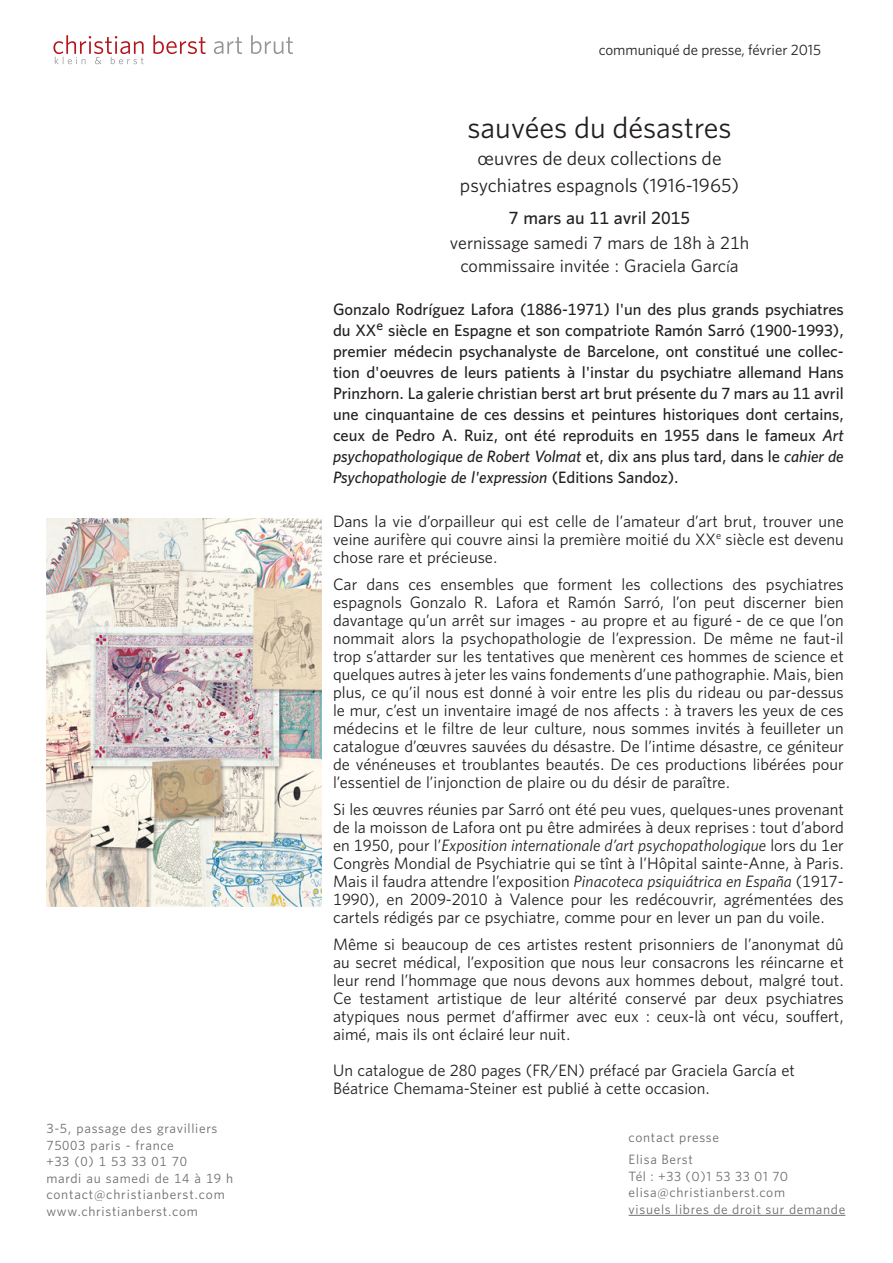
<style>
.page{position:relative;width:893px;height:1263px;background:#fff}
.page>*{position:absolute;margin:0;border:0;box-sizing:border-box;transform-origin:0 0}
.t1{font:30px "Whitney";color:#231f20}
.t2{font:19.5px "Whitney";color:#231f20}
.t3{font:18px "Whitney";color:#231f20}
.t4{font:500 18px "Whitney";color:#231f20}
.t5{font:16.5px/18px "Whitney";color:#231f20;text-align:justify}
.t6{font:500 16.5px/21px "Whitney";color:#231f20;text-align:justify}
.t7{font:15px "Whitney";letter-spacing:-.005em;color:#231f20}
.t8{font:13.5px "Whitney";letter-spacing:.05em;color:#6c6d70}
.s1{font-size:16.5px}
.s2{font-style:italic}
</style>
<div class="page">
<hr style="left:629px;top:1215px;width:216px;height:1px;background:#6c6d70">
<svg style="left:53px;top:35px;width:91px;height:29px"></svg>
<svg style="left:153px;top:35px;width:53px;height:19px"></svg>
<svg style="left:214px;top:37px;width:28px;height:17px"></svg>
<svg style="left:251px;top:35px;width:42px;height:19px"></svg>
<img style="left:47px;top:519px;width:275px;height:388px">
<p class="t8" style="left:46px;top:1120px;width:173px">3-5, passage des gravilliers</p>
<p class="t8" style="left:46px;top:1136px;width:129px">75003 paris - france</p>
<p class="t8" style="left:46px;top:1153px;width:142px">+33 (0) 1 53 33 01 70</p>
<p class="t8" style="left:46px;top:1169px;width:188px">mardi au samedi de 14 à 19 h</p>
<p class="t8" style="left:46px;top:1186px;width:180px">contact@christianberst.com</p>
<p class="t8" style="left:46px;top:1202px;width:153px">www.christianberst.com</p>
<p class="t7" style="left:599px;top:39px;width:224px">communiqué de presse, février 2015</p>
<p class="t1" style="left:467px;top:108px;width:266px">sauvées du désastres</p>
<p class="t2" style="left:478px;top:146px;width:245px">œuvres de deux collections de</p>
<p class="t2" style="left:460px;top:173px;width:281px">psychiatres espagnols (1916-1965)</p>
<p class="t4" style="left:509px;top:206px;width:183px">7 mars au 11 avril 2015</p>
<p class="t3" style="left:450px;top:231px;width:301px">vernissage samedi 7 mars de 18h à 21h</p>
<p class="t3" style="left:460px;top:254px;width:280px">commissaire invitée : Graciela Garc<span class="s1">í</span>a</p>
<p class="t6" style="left:333px;top:298px;width:512px">Gonzalo Rodríguez Lafora (1886-1971) l'un des plus grands psychiatres du XX<sup>e</sup> siècle en Espagne et son compatriote Ramón Sarró (1900-1993), premier médecin psychanalyste de Barcelone, ont constitué une collec&shy;tion d'oeuvres de leurs patients à l'instar du psychiatre allemand Hans Prinzhorn. La galerie christian berst art brut présente du 7 mars au 11 avril une cinquantaine de ces dessins et peintures historiques dont certains, ceux de Pedro A. Ruiz, ont été reproduits en 1955 dans le fameux <span class="s2">Art psychopathologique de Robert Volmat</span> et, dix ans plus tard, dans le <span class="s2">cahier de Psychopathologie de l'expression</span> (Editions Sandoz).</p>
<p class="t5" style="left:333px;top:511px;width:512px">Dans la vie d’orpailleur qui est celle de l’amateur d’art brut, trouver une veine aurifère qui couvre ainsi la première moitié du XX<sup>e</sup> siècle est devenu chose rare et précieuse.</p>
<p class="t5" style="left:333px;top:574px;width:512px">Car dans ces ensembles que forment les collections des psychiatres espagnols Gonzalo R. Lafora et Ramón Sarró, l’on peut discerner bien davantage qu’un arrêt sur images - au propre et au figuré - de ce que l’on nommait alors la psychopathologie de l’expression. De même ne faut-il trop s’attarder sur les tentatives que menèrent ces hommes de science et quelques autres à jeter les vains fondements d’une pathographie. Mais, bien plus, ce qu’il nous est donné à voir entre les plis du rideau ou par-dessus le mur, c’est un inventaire imagé de nos affects : à travers les yeux de ces médecins et le filtre de leur culture, nous sommes invités à feuilleter un catalogue d’œuvres sauvées du désastre. De l’intime désastre, ce géniteur de vénéneuses et troublantes beautés. De ces productions libérées pour l’essentiel de l’injonction de plaire ou du désir de paraître.</p>
<p class="t5" style="left:333px;top:799px;width:512px">Si les œuvres réunies par Sarró ont été peu vues, quelques-unes provenant de la moisson de Lafora ont pu être admirées à deux reprises : tout d’abord en 1950, pour l’<span class="s2">Exposition internationale d’art psychopathologique</span> lors du 1er Congrès Mondial de Psychiatrie qui se tînt à l’Hôpital sainte-Anne, à Paris.<br>Mais il faudra attendre l’exposition <span class="s2">Pinacoteca psiquiátrica en España</span> (1917- 1990), en 2009-2010 à Valence pour les redécouvrir, agrémentées des cartels rédigés par ce psychiatre, comme pour en lever un pan du voile.</p>
<p class="t5" style="left:333px;top:934px;width:512px">Même si beaucoup de ces artistes restent prisonniers de l’anonymat dû au secret médical, l’exposition que nous leur consacrons les réincarne et leur rend l’hommage que nous devons aux hommes debout, malgré tout.<br>Ce testament artistique de leur altérité conservé par deux psychiatres atypiques nous permet d’affirmer avec eux : ceux-là ont vécu, souffert, aimé, mais ils ont éclairé leur nuit.</p>
<p class="t5" style="left:333px;top:1060px;width:463px">Un catalogue de 280 pages (FR/EN) préfacé par Graciela GarcÍa et</p>
<p class="t5" style="left:333px;top:1078px;width:378px">Béatrice Chemama-Steiner est publié à cette occasion.</p>
<p class="t8" style="left:629px;top:1128px;width:92px">contact presse</p>
<p class="t8" style="left:629px;top:1151px;width:66px">Elisa Berst</p>
<p class="t8" style="left:629px;top:1167px;width:161px">Tél : +33 (0)1 53 33 01 70</p>
<p class="t8" style="left:629px;top:1184px;width:158px">elisa@christianberst.com</p>
<p class="t8" style="left:629px;top:1200px;width:218px">visuels libres de droit sur demande</p>
</div>
